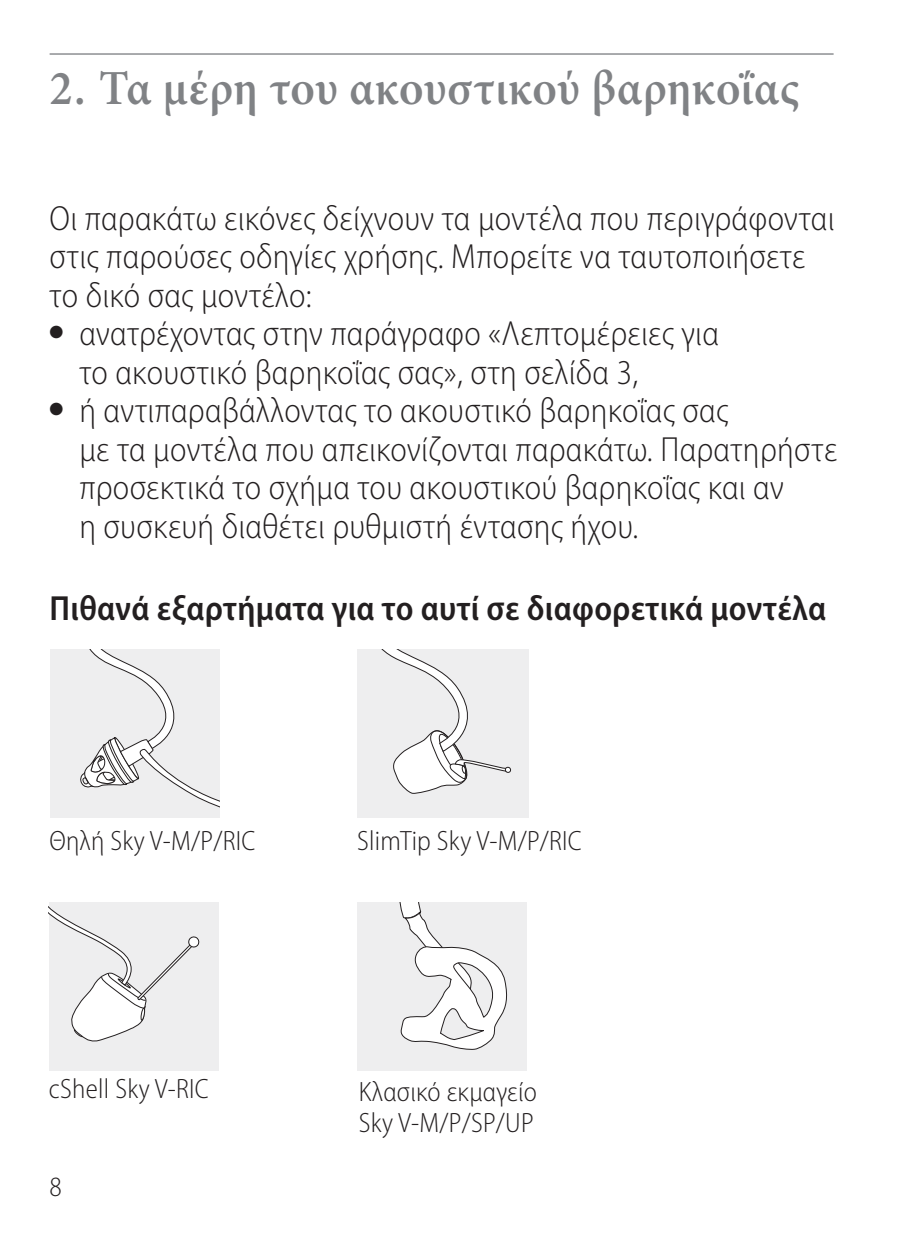
<style>
.page{position:relative;width:913px;height:1241px;background:#fff}
.page>*{position:absolute;margin:0;border:0;box-sizing:border-box;transform-origin:0 0}
.t1{font:600 49px "Minion Pro";letter-spacing:.01em;color:#808285;scale:.96 1}
.t2{font:300 semi-condensed 35px/38.5px "Myriad Pro";letter-spacing:.01em;color:#231f20}
.t3{font:600 semi-condensed 35px "Myriad Pro";letter-spacing:.01em;color:#231f20}
.t4{font:300 semi-condensed 28px/31.5px "Myriad Pro";letter-spacing:.01em;color:#231f20}
</style>
<div class="page">
<div style="left:357px;top:901px;width:170px;height:168px;background:#eeeeef"></div>
<svg style="left:398px;top:901px;width:110px;height:148px"></svg>
<div style="left:49px;top:901px;width:170px;height:168px;background:#eeeeef"></div>
<svg style="left:49px;top:901px;width:150px;height:141px"></svg>
<div style="left:357px;top:649px;width:171px;height:168px;background:#eeeeef"></div>
<svg style="left:381px;top:649px;width:130px;height:145px"></svg>
<div style="left:50px;top:649px;width:170px;height:168px;background:#eeeeef"></div>
<svg style="left:80px;top:649px;width:140px;height:159px"></svg>
<hr style="left:50px;top:53px;width:783px;height:2px;background:#9d9fa2">
<h1 class="t1" style="left:50px;top:54px;width:782px">2. Τα μέρη του ακουστικού βαρηκοΐας</h1>
<p class="t2" style="left:50px;top:199px;width:786px">Οι παρακάτω εικόνες δείχνουν τα μοντέλα που περιγράφονται στις παρούσες οδηγίες χρήσης. Μπορείτε να ταυτοποιήσετε το δικό σας μοντέλο:</p>
<p class="t2" style="left:79px;top:315px;width:641px;text-indent:-30px">● ανατρέχοντας στην παράγραφο «Λεπτομέρειες για το ακουστικό βαρηκοΐας σας», στη σελίδα 3,</p>
<p class="t2" style="left:79px;top:392px;width:759px;text-indent:-30px">● ή αντιπαραβάλλοντας το ακουστικό βαρηκοΐας σας<br>με τα μοντέλα που απεικονίζονται παρακάτω. Παρατηρήστε προσεκτικά το σχήμα του ακουστικού βαρηκοΐας και αν<br>η συσκευή διαθέτει ρυθμιστή έντασης ήχου.</p>
<p class="t3" style="left:50px;top:589px;width:778px">Πιθανά εξαρτήματα για το αυτί σε διαφορετικά μοντέλα</p>
<p class="t4" style="left:50px;top:824px;width:207px">Θηλή Sky V-M/P/RIC</p>
<p class="t4" style="left:357px;top:824px;width:226px">SlimTip Sky V-M/P/RIC</p>
<p class="t4" style="left:49px;top:1073px;width:161px">cShell Sky V-RIC</p>
<p class="t4" style="left:359px;top:1076px;width:179px">Κλασικό εκμαγείο<br>Sky V-M/P/SP/UP</p>
<p class="t4" style="left:50px;top:1171px;width:14px">8</p>
</div>
